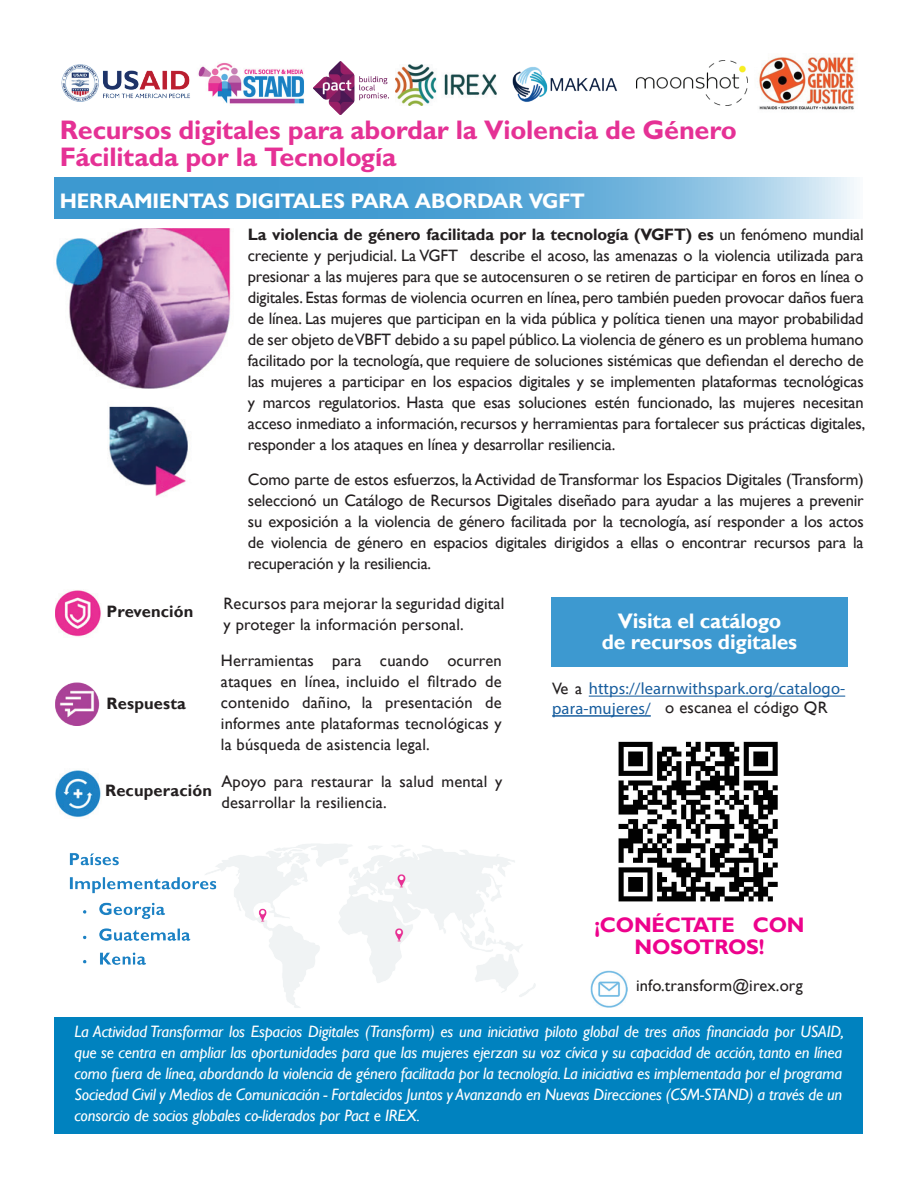
<style>
.page{position:relative;width:918px;height:1188px;background:#fff}
.page>*{position:absolute;margin:0;border:0;box-sizing:border-box;transform-origin:0 0}
.t1{font:700 27px/27px "Gill Sans";letter-spacing:-.01em;color:#e53195}
.t2{font:700 21px "Gill Sans Nova";letter-spacing:-.01em;color:#fff}
.t3{font:700 21px/21px "Gill Sans";letter-spacing:-.01em;color:#fff;text-align:center}
.t4{font:700 21px/22.5px "Gill Sans";letter-spacing:-.01em;color:#ed028c;text-align:center}
.t5{font:16.5px/21px "Gill Sans";letter-spacing:.01em;color:#231f20;text-align:justify}
.t6{font:italic 16.5px/21px "Gill Sans";letter-spacing:-.01em;color:#fff;text-align:justify}
.t7{font:16.5px "Myriad Pro";letter-spacing:.01em;color:#175d9e}
.t8{font:700 16.5px "Gill Sans";letter-spacing:.01em;color:#231f20}
.s1{font-weight:700}
.s2{font-family:"Gill Sans";color:#231f20}
.s3{font-family:"Myriad Pro";color:#175d9e}
</style>
<div class="page">
<div style="left:55px;top:1017px;width:808px;height:117px;background:#0082bf"></div>
<svg style="left:54px;top:177px;width:803px;height:42px;background:#62acd9"></svg>
<img style="left:56px;top:229px;width:175px;height:267px">
<img style="left:55px;top:590px;width:46px;height:47px">
<img style="left:56px;top:682px;width:44px;height:44px">
<img style="left:56px;top:770px;width:45px;height:47px">
<div style="left:551px;top:597px;width:297px;height:70px;background:#3d99d0"></div>
<hr style="left:552px;top:716px;width:99px;height:1px;background:#175d9e">
<hr style="left:589px;top:696px;width:256px;height:1px;background:#175d9e">
<img style="left:591px;top:971px;width:36px;height:36px">
<img style="left:69px;top:844px;width:467px;height:164px">
<img style="left:198px;top:62px;width:106px;height:42px">
<img style="left:61px;top:64px;width:129px;height:38px">
<img style="left:314px;top:61px;width:74px;height:54px">
<img style="left:396px;top:64px;width:100px;height:41px">
<img style="left:512px;top:67px;width:105px;height:35px">
<img style="left:637px;top:60px;width:110px;height:45px">
<img style="left:759px;top:56px;width:97px;height:54px">
<img style="left:618px;top:741px;width:160px;height:161px">
<h1 class="t1" style="left:60px;top:116px;width:679px">Recursos digitales para abordar la Violencia de Género<br>Fácilitada por la Tecnología</h1>
<p class="t2" style="left:60px;top:188px;width:526px">HERRAMIENTAS DIGITALES PARA ABORDAR VGFT</p>
<p class="t8" style="left:107px;top:601px;width:88px">Prevención</p>
<p class="t8" style="left:107px;top:693px;width:81px">Respuesta</p>
<p class="t8" style="left:105px;top:780px;width:108px">Recuperación</p>
<p class="t5" style="left:248px;top:225px;width:619px"><span class="s1">La violencia de género facilitada por la tecnología (VGFT) es</span> un fenómeno mundial creciente y perjudicial. La VGFT describe el acoso, las amenazas o la violencia utilizada para presionar a las mujeres para que se autocensuren o se retiren de participar en foros en línea o digitales. Estas formas de violencia ocurren en línea, pero también pueden provocar daños fuera de línea. Las mujeres que participan en la vida pública y política tienen una mayor probabilidad de ser objeto de VBFT debido a su papel público. La violencia de género es un problema humano facilitado por la tecnología, que requiere de soluciones sistémicas que defiendan el derecho de las mujeres a participar en los espacios digitales y se implementen plataformas tecnológicas y marcos regulatorios. Hasta que esas soluciones estén funcionado, las mujeres necesitan acceso inmediato a información, recursos y herramientas para fortalecer sus prácticas digitales, responder a los ataques en línea y desarrollar resiliencia.</p>
<p class="t5" style="left:248px;top:469px;width:617px">Como parte de estos esfuerzos, la Actividad de Transformar los Espacios Digitales (Transform) seleccionó un Catálogo de Recursos Digitales diseñado para ayudar a las mujeres a prevenir su exposición a la violencia de género facilitada por la tecnología, así responder a los actos de violencia de género en espacios digitales dirigidos a ellas o encontrar recursos para la recuperación y la resiliencia.</p>
<p class="t5" style="left:224px;top:593px;width:282px">Recursos para mejorar la seguridad digital y proteger la información personal.</p>
<p class="t5" style="left:221px;top:650px;width:282px">Herramientas para cuando ocurren ataques en línea, incluido el filtrado de contenido dañino, la presentación de informes ante plataformas tecnológicas y la búsqueda de asistencia legal.</p>
<p class="t5" style="left:221px;top:771px;width:282px">Apoyo para restaurar la salud mental y desarrollar la resiliencia.</p>
<p class="t3" style="left:602px;top:611px;width:197px">Visita el catálogo<br>de recursos digitales</p>
<p class="t7" style="left:552px;top:678px;width:295px"><span class="s2">Ve a</span> https://learnwithspark.org/catalogo-</p>
<p class="t5" style="left:552px;top:698px;width:277px"><span class="s3">para-mujeres/</span> o escanea el código QR</p>
<p class="t4" style="left:594px;top:914px;width:212px">¡CONÉCTATE CON<br>NOSOTROS!</p>
<p class="t5" style="left:636px;top:975px;width:168px">info.transform@irex.org</p>
<p class="t6" style="left:74px;top:1022px;width:771px">La Actividad Transformar los Espacios Digitales (Transform) es una iniciativa piloto global de tres años financiada por USAID, que se centra en ampliar las oportunidades para que las mujeres ejerzan su voz cívica y su capacidad de acción, tanto en línea como fuera de línea, abordando la violencia de género facilitada por la tecnología. La iniciativa es implementada por el programa Sociedad Civil y Medios de Comunicación - Fortalecidos Juntos y Avanzando en Nuevas Direcciones (CSM-STAND) a través de un consorcio de socios globales co-liderados por Pact e IREX.</p>
</div>
